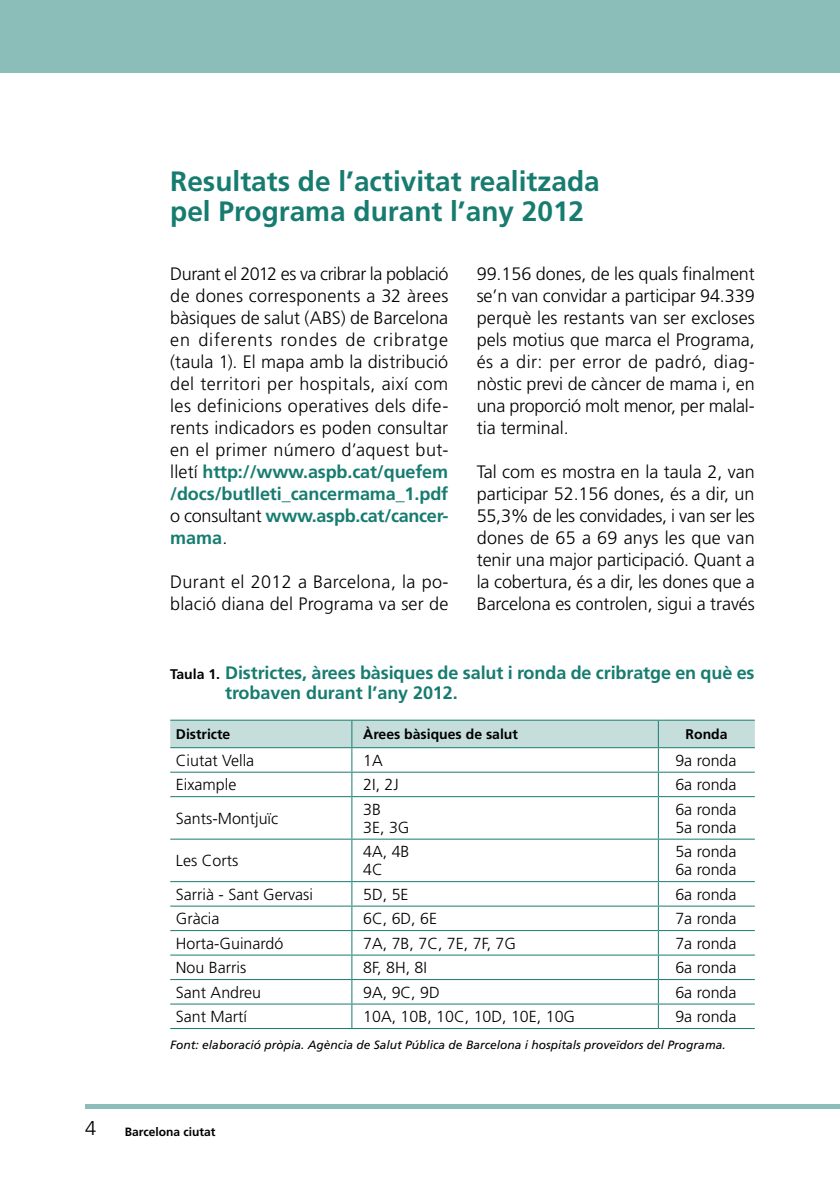
<style>
.page{position:relative;width:840px;height:1191px;background:#fff}
.page>*{position:absolute;margin:0;border:0;box-sizing:border-box;transform-origin:0 0}
.Titol{font:700 28px/30px "Frutiger LT Std";color:#177c70}
.t1{font:300 20px "Frutiger LT Std";color:#000}
.Text_seguit{font:300 18px/22px "Frutiger LT Std";color:#000;text-align:justify}
.Gràfics_titolets{font:700 18px/20px "Frutiger LT Std";letter-spacing:-.005em;color:#177c70}
.Taula_TXT{font:300 16px "Frutiger LT Std";color:#000}
.Taula_TXT-2{font:700 14px "Frutiger LT Std";color:#000}
.Font{font:italic 12px "Frutiger LT Std";color:#000}
.t2{font:700 12px "Frutiger LT Std";color:#000}
.s1{font-weight:700;color:#177c70}
.s2{font-size:14px;color:#000}
</style>
<div class="page">
<hr style="left:85px;top:1104px;width:754px;height:4px;background:#8bbeb8">
<div style="left:0;top:0;width:839px;height:72px;background:#8bbeb8"></div>
<hr style="left:170px;top:719px;width:181px;height:1px;background:#177c70">
<hr style="left:351px;top:719px;width:307px;height:1px;background:#177c70">
<hr style="left:658px;top:719px;width:96px;height:1px;background:#177c70">
<svg style="left:170px;top:720px;width:584px;height:76px"></svg>
<hr style="left:351px;top:797px;width:1px;height:41px;background:#177c70">
<hr style="left:657px;top:797px;width:1px;height:41px;background:#177c70">
<hr style="left:351px;top:839px;width:1px;height:42px;background:#177c70">
<hr style="left:657px;top:839px;width:1px;height:42px;background:#177c70">
<svg style="left:351px;top:882px;width:1px;height:146px"></svg>
<svg style="left:657px;top:882px;width:1px;height:146px"></svg>
<hr style="left:170px;top:747px;width:181px;height:1px;background:#177c70">
<hr style="left:351px;top:747px;width:307px;height:1px;background:#177c70">
<hr style="left:658px;top:747px;width:96px;height:1px;background:#177c70">
<hr style="left:170px;top:771px;width:181px;height:1px;background:#177c70">
<hr style="left:351px;top:771px;width:307px;height:1px;background:#177c70">
<hr style="left:658px;top:771px;width:96px;height:1px;background:#177c70">
<hr style="left:170px;top:796px;width:181px;height:1px;background:#177c70">
<hr style="left:351px;top:796px;width:307px;height:1px;background:#177c70">
<hr style="left:658px;top:796px;width:96px;height:1px;background:#177c70">
<hr style="left:170px;top:838px;width:181px;height:1px;background:#177c70">
<hr style="left:351px;top:838px;width:307px;height:1px;background:#177c70">
<hr style="left:658px;top:838px;width:96px;height:1px;background:#177c70">
<hr style="left:170px;top:881px;width:181px;height:1px;background:#177c70">
<hr style="left:351px;top:881px;width:307px;height:1px;background:#177c70">
<hr style="left:658px;top:881px;width:96px;height:1px;background:#177c70">
<hr style="left:170px;top:905px;width:181px;height:1px;background:#177c70">
<hr style="left:351px;top:905px;width:307px;height:1px;background:#177c70">
<hr style="left:658px;top:905px;width:96px;height:1px;background:#177c70">
<hr style="left:170px;top:930px;width:181px;height:1px;background:#177c70">
<hr style="left:351px;top:930px;width:307px;height:1px;background:#177c70">
<hr style="left:658px;top:930px;width:96px;height:1px;background:#177c70">
<hr style="left:170px;top:954px;width:181px;height:1px;background:#177c70">
<hr style="left:170px;top:979px;width:181px;height:1px;background:#177c70">
<hr style="left:351px;top:954px;width:307px;height:1px;background:#177c70">
<hr style="left:351px;top:979px;width:307px;height:1px;background:#177c70">
<hr style="left:658px;top:954px;width:96px;height:1px;background:#177c70">
<hr style="left:658px;top:979px;width:96px;height:1px;background:#177c70">
<hr style="left:170px;top:1003px;width:181px;height:1px;background:#177c70">
<hr style="left:351px;top:1003px;width:307px;height:1px;background:#177c70">
<hr style="left:658px;top:1003px;width:96px;height:1px;background:#177c70">
<hr style="left:170px;top:1028px;width:181px;height:1px;background:#177c70">
<hr style="left:351px;top:1028px;width:307px;height:1px;background:#177c70">
<hr style="left:658px;top:1028px;width:96px;height:1px;background:#177c70">
<p class="Titol" style="left:170px;top:166px;width:430px">Resultats de l’activitat realitzada pel Programa durant l’any 2012</p>
<p class="Text_seguit" style="left:476px;top:263px;width:279px">99.156 dones, de les quals finalment se’n van convidar a participar 94.339 perquè les restants van ser excloses pels motius que marca el Programa, és a dir: per error de padró, diag&shy;nòstic previ de càncer de mama i, en una proporció molt menor, per malal&shy;tia terminal.</p>
<p class="Text_seguit" style="left:476px;top:461px;width:279px">Tal com es mostra en la taula 2, van participar 52.156 dones, és a dir, un 55,3% de les convidades, i van ser les dones de 65 a 69 anys les que van tenir una major participació. Quant a la cobertura, és a dir, les dones que a Barcelona es controlen, sigui a través</p>
<p class="Text_seguit" style="left:170px;top:263px;width:279px">Durant el 2012 es va cribrar la població de dones corresponents a 32 àrees bàsiques de salut (ABS) de Barcelona en diferents rondes de cribratge (taula 1). El mapa amb la distribució del territori per hospitals, així com les definicions operatives dels dife&shy;rents indicadors es poden consultar en el primer número d’aquest but&shy;lletí <span class="s1">http://www.aspb.cat/quefem /docs/butlleti_cancermama_1.pdf </span>o consultant <span class="s1">www.aspb.cat/cancer&shy;mama</span>.</p>
<p class="Text_seguit" style="left:170px;top:571px;width:279px">Durant el 2012 a Barcelona, la po&shy;blació diana del Programa va ser de</p>
<p class="Gràfics_titolets" style="left:225px;top:662px;width:530px;text-indent:-55px"><span class="s2">Taula 1.</span> Districtes, àrees bàsiques de salut i ronda de cribratge en què es trobaven durant l’any 2012.</p>
<p class="Taula_TXT-2" style="left:176px;top:726px;width:56px">Districte</p>
<p class="Taula_TXT-2" style="left:363px;top:726px;width:156px">Àrees bàsiques de salut</p>
<p class="Taula_TXT-2" style="left:685px;top:726px;width:43px">Ronda</p>
<p class="Taula_TXT" style="left:176px;top:751px;width:80px">Ciutat Vella</p>
<p class="Taula_TXT" style="left:363px;top:751px;width:21px">1A</p>
<p class="Taula_TXT" style="left:675px;top:751px;width:63px">9a ronda</p>
<p class="Taula_TXT" style="left:176px;top:776px;width:62px">Eixample</p>
<p class="Taula_TXT" style="left:363px;top:776px;width:37px">2I, 2J</p>
<p class="Taula_TXT" style="left:675px;top:776px;width:63px">6a ronda</p>
<p class="Taula_TXT" style="left:176px;top:809px;width:104px">Sants-Montjuïc</p>
<p class="Taula_TXT" style="left:675px;top:800px;width:63px">6a ronda</p>
<p class="Taula_TXT" style="left:675px;top:818px;width:63px">5a ronda</p>
<p class="Taula_TXT" style="left:363px;top:800px;width:19px">3B</p>
<p class="Taula_TXT" style="left:363px;top:818px;width:48px">3E, 3G</p>
<p class="Taula_TXT" style="left:176px;top:851px;width:64px">Les Corts</p>
<p class="Taula_TXT" style="left:363px;top:842px;width:48px">4A, 4B</p>
<p class="Taula_TXT" style="left:363px;top:860px;width:21px">4C</p>
<p class="Taula_TXT" style="left:675px;top:842px;width:63px">5a ronda</p>
<p class="Taula_TXT" style="left:675px;top:860px;width:63px">6a ronda</p>
<p class="Taula_TXT" style="left:176px;top:885px;width:138px">Sarrià - Sant Gervasi</p>
<p class="Taula_TXT" style="left:363px;top:885px;width:47px">5D, 5E</p>
<p class="Taula_TXT" style="left:675px;top:885px;width:63px">6a ronda</p>
<p class="Taula_TXT" style="left:176px;top:909px;width:45px">Gràcia</p>
<p class="Taula_TXT" style="left:363px;top:909px;width:75px">6C, 6D, 6E</p>
<p class="Taula_TXT" style="left:675px;top:909px;width:63px">7a ronda</p>
<p class="Taula_TXT" style="left:176px;top:934px;width:109px">Horta-Guinardó</p>
<p class="Taula_TXT" style="left:363px;top:934px;width:154px">7A, 7B, 7C, 7E, 7F, 7G</p>
<p class="Taula_TXT" style="left:675px;top:934px;width:63px">7a ronda</p>
<p class="Taula_TXT" style="left:176px;top:958px;width:72px">Nou Barris</p>
<p class="Taula_TXT" style="left:363px;top:958px;width:65px">8F, 8H, 8I</p>
<p class="Taula_TXT" style="left:675px;top:958px;width:63px">6a ronda</p>
<p class="Taula_TXT" style="left:176px;top:983px;width:87px">Sant Andreu</p>
<p class="Taula_TXT" style="left:363px;top:983px;width:78px">9A, 9C, 9D</p>
<p class="Taula_TXT" style="left:675px;top:983px;width:63px">6a ronda</p>
<p class="Taula_TXT" style="left:176px;top:1007px;width:73px">Sant Martí</p>
<p class="Taula_TXT" style="left:363px;top:1007px;width:213px">10A, 10B, 10C, 10D, 10E, 10G</p>
<p class="Taula_TXT" style="left:675px;top:1007px;width:63px">9a ronda</p>
<p class="Font" style="left:170px;top:1037px;width:556px">Font: elaboració pròpia. Agència de Salut Pública de Barcelona i hospitals proveïdors del Programa.</p>
<p class="t1" style="left:85px;top:1116px;width:13px">4</p>
<p class="t2" style="left:125px;top:1124px;width:92px">Barcelona ciutat</p>
</div>
